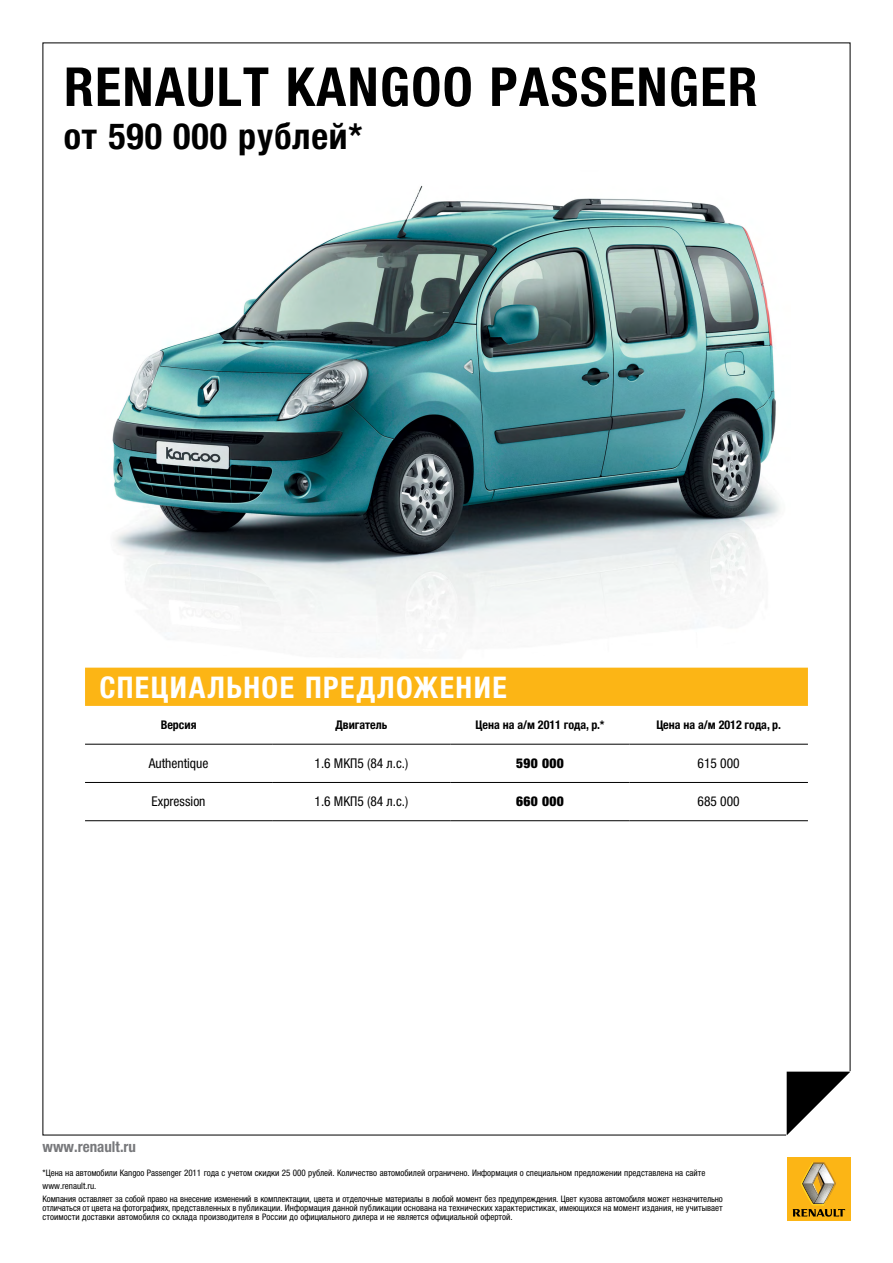
<style>
.page{position:relative;width:893px;height:1263px;background:#fff}
.page>*{position:absolute;margin:0;border:0;box-sizing:border-box;transform-origin:0 0}
.t1{font:700 condensed 54px "Helvetica Neue LTCYR";letter-spacing:.025em;color:#000}
.t2{font:700 condensed 36px "Helvetica Neue LTCYR";letter-spacing:.025em;color:#000}
.t3{font:700 condensed 30px "Helvetica Neue LTCYR";letter-spacing:.045em;color:#fff}
.t4{font:700 condensed 15px "Helvetica Neue LTCYR";color:#77787b}
.t5{font:condensed 13.5px "Helvetica Neue LTCYR";color:#000}
.t6{font:900 condensed 13.5px "Helvetica Neue LTCYR";letter-spacing:.025em;color:#000}
.t7{font:700 condensed 12px "Helvetica Neue LTCYR";color:#000}
.t8{font:condensed 9px/13.2px "Helvetica Neue LTCYR";color:#000}
</style>
<div class="page">
<img style="left:100px;top:185px;width:690px;height:483px">
<div style="left:787px;top:1157px;width:63px;height:63px;background:#fcb515"></div>
<svg style="left:793px;top:1162px;width:52px;height:55px"></svg>
<svg style="left:787px;top:1071px;width:63px;height:64px"></svg>
<div style="left:85px;top:668px;width:723px;height:38px;background:#fcb515"></div>
<hr style="left:85px;top:744px;width:187px;height:1px;background:#000">
<hr style="left:272px;top:744px;width:179px;height:1px;background:#000">
<hr style="left:451px;top:744px;width:178px;height:1px;background:#000">
<hr style="left:629px;top:744px;width:179px;height:1px;background:#000">
<hr style="left:85px;top:782px;width:187px;height:1px;background:#000">
<hr style="left:272px;top:782px;width:179px;height:1px;background:#000">
<hr style="left:451px;top:782px;width:178px;height:1px;background:#000">
<hr style="left:629px;top:782px;width:179px;height:1px;background:#000">
<hr style="left:85px;top:820px;width:187px;height:1px;background:#000">
<hr style="left:272px;top:820px;width:179px;height:1px;background:#000">
<hr style="left:451px;top:820px;width:178px;height:1px;background:#000">
<hr style="left:629px;top:820px;width:179px;height:1px;background:#000">
<h1 class="t1" style="left:64px;top:57px;width:695px">RENAULT KANGOO PASSENGER</h1>
<h2 class="t2" style="left:64px;top:117px;width:300px">от 590 000 рублей*</h2>
<h3 class="t3" style="left:99px;top:671px;width:409px">СПЕЦИАЛЬНОЕ ПРЕДЛОЖЕНИЕ</h3>
<h3 class="t7" style="left:161px;top:718px;width:37px">Версия</h3>
<h3 class="t7" style="left:335px;top:718px;width:53px">Двигатель</h3>
<h3 class="t7" style="left:476px;top:718px;width:130px">Цена на а/м 2011 года, р.*</h3>
<h3 class="t7" style="left:656px;top:718px;width:126px">Цена на а/м 2012 года, р.</h3>
<h3 class="t5" style="left:149px;top:756px;width:61px">Authentique</h3>
<h3 class="t5" style="left:314px;top:756px;width:95px">1.6 МКП5 (84 л.с.)</h3>
<h3 class="t6" style="left:516px;top:756px;width:49px">590 000</h3>
<h3 class="t5" style="left:698px;top:756px;width:44px">615 000</h3>
<h3 class="t5" style="left:152px;top:794px;width:55px">Expression</h3>
<h3 class="t5" style="left:314px;top:794px;width:95px">1.6 МКП5 (84 л.с.)</h3>
<h3 class="t6" style="left:516px;top:794px;width:49px">660 000</h3>
<h3 class="t5" style="left:698px;top:794px;width:44px">685 000</h3>
<h3 class="t4" style="left:43px;top:1138px;width:95px">www.renault.ru</h3>
<p class="t8" style="left:43px;top:1166px;width:682px">*Цена на автомобили Kangoo Passenger 2011 года с учетом скидки 25 000 рублей. Количество автомобилей ограничено. Информация о специальном предложении представлена на сайте www.renault.ru.<br>Компания оставляет за собой право на внесение изменений в комплектации, цвета и отделочные материалы в любой момент без предупреждения. Цвет кузова автомобиля может незначительно</p>
<p class="t8" style="left:43px;top:1204px;width:682px;line-height:9px">отличаться от цвета на фотографиях, представленных в публикации. Информация данной публикации основана на технических характеристиках, имеющихся на момент издания, не учитывает стоимости доставки автомобиля со склада производителя в России до официального дилера и не является официальной офертой.</p>
</div>
